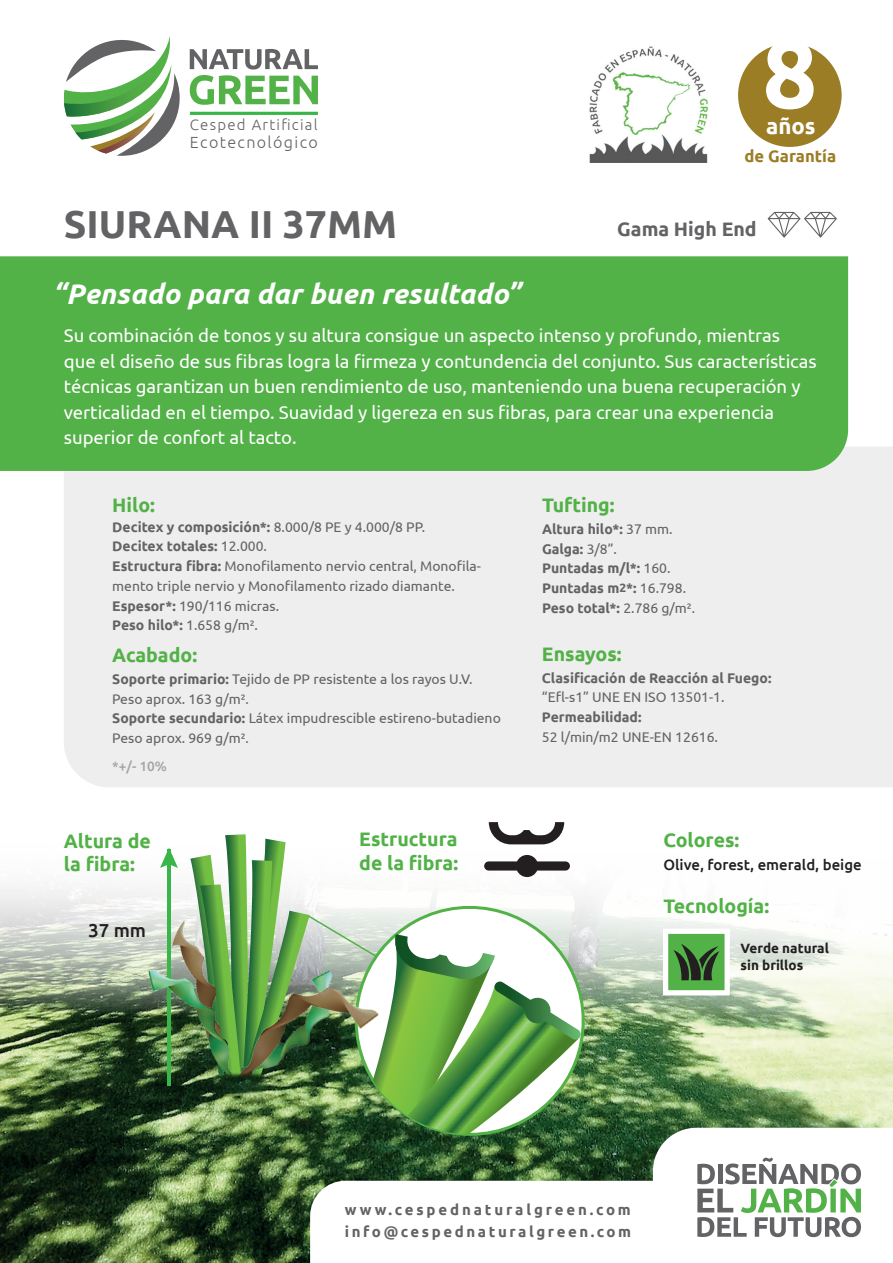
<style>
.page{position:relative;width:893px;height:1263px;background:#fff}
.page>*{position:absolute;margin:0;border:0;box-sizing:border-box;transform-origin:0 0}
.t1{font:700 96.9px "Ubuntu";color:#fff}
.t2{font:700 39px "Ubuntu";color:#636366}
.t3{font:italic 700 28.5px "Ubuntu";letter-spacing:.005em;color:#fff}
.t4{font:700 22.2px "Ubuntu";color:#fff}
.t5{font:700 19.5px/23.4px "Ubuntu";color:#52b147}
.t6{font:700 19.5px "Ubuntu";color:#636366}
.t7{font:500 18.75px "Ubuntu";color:#231f20}
.t8{font:18.6px/25.5px "Ubuntu";letter-spacing:-.005em;color:#fff}
.t9{font:700 16.65px "Ubuntu";color:#9b7d26}
.t10{font:300 16.05px "Ubuntu";letter-spacing:.085em;color:#636366}
.t11{font:700 15px/22.2px "Ubuntu";letter-spacing:.175em;color:#636366}
.t12{font:500 15px "Ubuntu";color:#231f20}
.t13{font:300 15px "Ubuntu";letter-spacing:.085em;color:#636366}
.t14{font:13.95px/19.6px "Ubuntu";color:#636366}
.t15{font:700 13.95px/19.6px "Ubuntu";color:#636366}
.t16{font:700 13.5px/16.2px "Ubuntu";color:#231f20}
.t17{font:500 13.5px "Ubuntu";color:#a2a5a5}
.s1{font-weight:700}
.s2{font-size:13.5px}
.s3{font-weight:400}
.s4{font-size:12px}
.s5{font-weight:400;font-size:13.5px}
</style>
<div class="page">
<img style="left:0;top:1045px;width:190px;height:218px">
<svg style="left:0;top:868px;width:190px;height:177px"></svg>
<div style="left:64px;top:447px;width:829px;height:340px;background:#edeeed"></div>
<svg style="left:64px;top:35px;width:116px;height:121px"></svg>
<svg style="left:190px;top:49px;width:128px;height:56px"></svg>
<hr style="left:190px;top:112px;width:128px;height:3px;background:#3ab54a">
<div style="left:0;top:256px;width:848px;height:215px;background:#52b147"></div>
<svg style="left:768px;top:212px;width:69px;height:26px"></svg>
<div style="left:738px;top:43px;width:104px;height:104px;background:#9b7d26;border-radius:50%"></div>
<hr style="left:168px;top:849px;width:3px;height:237px;background:#3ab54a">
<svg style="left:160px;top:847px;width:18px;height:21px"></svg>
<img style="left:163px;top:907px;width:27px;height:179px">
<img style="left:143px;top:967px;width:47px;height:116px">
<img style="left:589px;top:46px;width:119px;height:117px">
<img style="left:190px;top:822px;width:703px;height:441px">
<img style="left:213px;top:1072px;width:52px;height:22px">
<p class="t13" style="left:190px;top:116px;width:129px">Cesped Artificial</p>
<p class="t10" style="left:190px;top:132px;width:129px">Ecotecnológico</p>
<h2 class="t2" style="left:64px;top:201px;width:335px">SIURANA II 37MM</h2>
<h1 class="t1" style="left:762px;top:15px;width:57px">8</h1>
<h3 class="t4" style="left:766px;top:113px;width:51px">años</h3>
<p class="t9" style="left:744px;top:146px;width:93px">de Garantía</p>
<h3 class="t6" style="left:617px;top:217px;width:141px">Gama High End</h3>
<h3 class="t3" style="left:53px;top:277px;width:469px">“Pensado para dar buen resultado”</h3>
<p class="t8" style="left:64px;top:322px;width:754px">Su combinación de tonos y su altura consigue un aspecto intenso y profundo, mientras<br>que el diseño de sus fibras logra la firmeza y contundencia del conjunto. Sus características técnicas garantizan un buen rendimiento de uso, manteniendo una buena recuperación y verticalidad en el tiempo. Suavidad y ligereza en sus fibras, para crear una experiencia superior de confort al tacto.</p>
<h3 class="t5" style="left:112px;top:493px;width:44px">Hilo:</h3>
<p class="t14" style="left:112px;top:516px;width:370px"><span class="s1">Decitex y composición*:</span> 8.000/8 PE y 4.000/8 PP.<br><span class="s1">Decitex totales:</span> 12.000.<br><span class="s1">Estructura fibra:</span> Monofilamento nervio central, Monofila&shy;mento triple nervio y Monofilamento rizado diamante.<br><span class="s1">Espesor*:</span> 190/116 micras.<br><span class="s1">Peso hilo*:</span> 1.658 g/m<span class="s2">²</span>.</p>
<h3 class="t5" style="left:542px;top:493px;width:74px">Tufting:</h3>
<p class="t15" style="left:542px;top:519px;width:155px">Altura hilo*: <span class="s3">37 mm.<br></span>Galga: <span class="s3">3/8”.<br></span>Puntadas m/l*: <span class="s3">160.<br></span>Puntadas m<span class="s4">2</span>*: <span class="s3">16.798.<br></span>Peso total*: <span class="s3">2.786 g/m</span><span class="s5">².</span></p>
<h3 class="t5" style="left:112px;top:643px;width:86px">Acabado:</h3>
<h3 class="t5" style="left:542px;top:642px;width:81px">Ensayos:</h3>
<p class="t14" style="left:112px;top:669px;width:390px"><span class="s1">Soporte primario:</span> Tejido de PP resistente a los rayos U.V.<br>Peso aprox. 163 g/m<span class="s2">².<br></span><span class="s1">Soporte secundario:</span> Látex impudrescible estireno-butadieno Peso aprox. 969 g/m<span class="s2">².</span></p>
<p class="t17" style="left:112px;top:758px;width:56px">*+/- 10%</p>
<p class="t15" style="left:542px;top:667px;width:231px">Clasificación de Reacción al Fuego:</p>
<p class="t14" style="left:542px;top:687px;width:184px">“Efl-s1” UNE EN ISO 13501-1.</p>
<p class="t15" style="left:542px;top:707px;width:101px">Permeabilidad:</p>
<p class="t14" style="left:542px;top:726px;width:178px">52 l/min/m2 UNE-EN 12616.</p>
<h3 class="t5" style="left:64px;top:829px;width:89px">Altura de la fibra:</h3>
<h3 class="t5" style="left:359px;top:827px;width:100px">Estructura de la fibra:</h3>
<h3 class="t5" style="left:663px;top:828px;width:77px">Colores:</h3>
<p class="t12" style="left:663px;top:855px;width:200px">Olive, forest, emerald, beige</p>
<h3 class="t5" style="left:663px;top:894px;width:107px">Tecnología:</h3>
<h3 class="t7" style="left:88px;top:918px;width:60px">37 mm</h3>
<p class="t16" style="left:741px;top:940px;width:90px">Verde natural sin brillos</p>
<p class="t11" style="left:345px;top:1198px;width:288px">www.cespednaturalgreen.com info@cespednaturalgreen.com</p>
</div>
